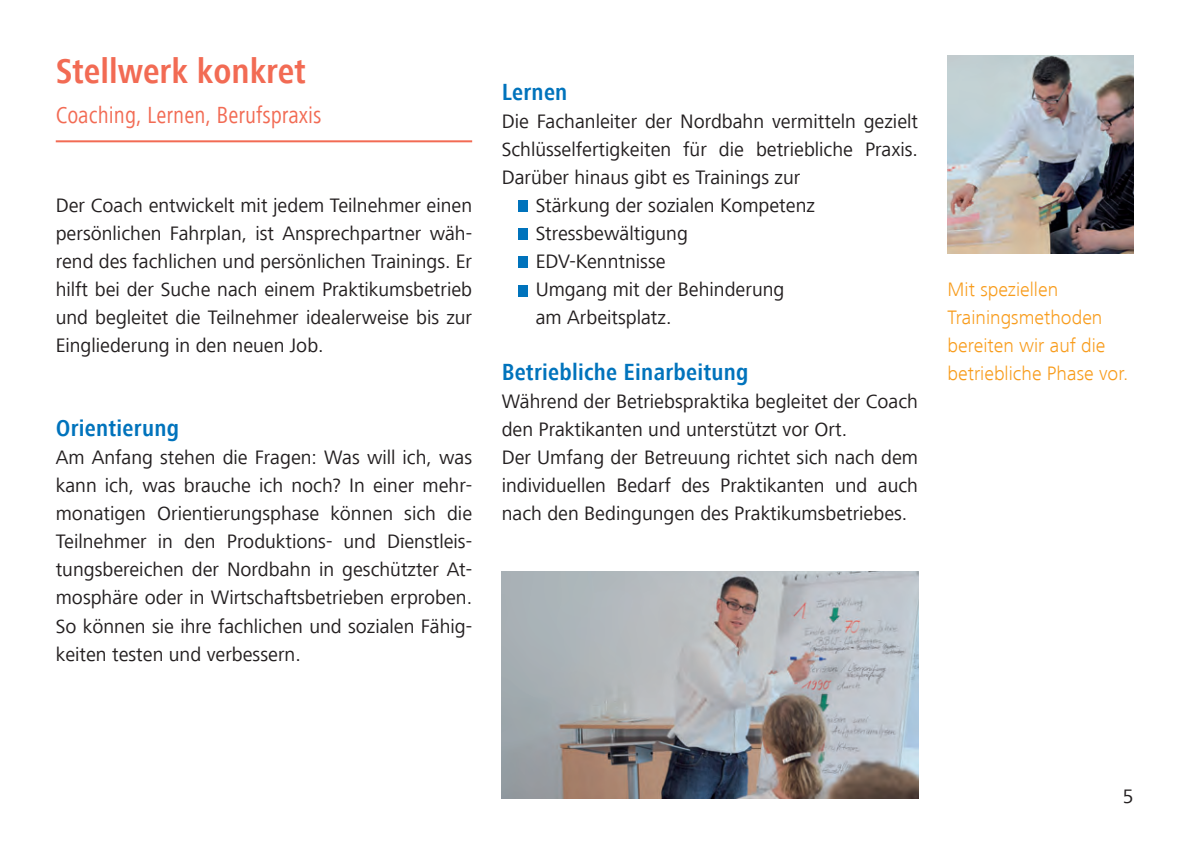
<style>
.page{position:relative;width:1191px;height:841px;background:#fff}
.page>*{position:absolute;margin:0;border:0;box-sizing:border-box;transform-origin:0 0}
.t1{font:700 36px "Frutiger Next LT Regular Cn";color:#f26b54}
.t2{font:700 24px "Frutiger Next LT Regular Cn";letter-spacing:.01em;color:#0073bc}
.t3{font:24px "Frutiger Next LT Regular Cn";color:#f26b54}
.t4{font:20px/28px "Frutiger Next LT Regular";color:#231f20;text-align:justify}
.t5{font:20px/28px "Frutiger Next LT Light";color:#f89c1c}
</style>
<div class="page">
<hr style="left:56px;top:140px;width:416px;height:2px;background:#f26b54">
<div style="left:518px;top:201px;width:9px;height:11px;background:#0073bc"></div>
<div style="left:518px;top:229px;width:9px;height:11px;background:#0073bc"></div>
<div style="left:518px;top:257px;width:9px;height:11px;background:#0073bc"></div>
<div style="left:518px;top:285px;width:9px;height:11px;background:#0073bc"></div>
<img style="left:501px;top:571px;width:416px;height:227px">
<img style="left:947px;top:55px;width:186px;height:199px">
<h1 class="t1" style="left:56px;top:51px;width:252px">Stellwerk konkret</h1>
<p class="t3" style="left:56px;top:102px;width:267px">Coaching, Lernen, Berufspraxis</p>
<p class="t4" style="left:56px;top:191px;width:418px">Der Coach entwickelt mit jedem Teilnehmer einen persönlichen Fahrplan, ist Ansprechpartner wäh&shy;rend des fachlichen und persönlichen Trainings. Er hilft bei der Suche nach einem Praktikumsbetrieb und begleitet die Teilnehmer idealerweise bis zur Eingliederung in den neuen Job.</p>
<p class="t2" style="left:56px;top:415px;width:125px">Orientierung</p>
<p class="t4" style="left:56px;top:443px;width:418px">Am Anfang stehen die Fragen: Was will ich, was kann ich, was brauche ich noch? In einer mehr&shy;monatigen Orientierungsphase können sich die Teilnehmer in den Produktions- und Dienstleis&shy;tungsbereichen der Nordbahn in geschützter At&shy;mosphäre oder in Wirtschaftsbetrieben erproben.<br>So können sie ihre fachlichen und sozialen Fähig&shy;keiten testen und verbessern.</p>
<p class="t2" style="left:501px;top:79px;width:67px">Lernen</p>
<p class="t4" style="left:501px;top:107px;width:418px">Die Fachanleiter der Nordbahn vermitteln gezielt</p>
<p class="t4" style="left:501px;top:135px;width:418px">Schlüsselfertigkeiten für die betriebliche Praxis.</p>
<p class="t4" style="left:501px;top:163px;width:300px">Darüber hinaus gibt es Trainings zur</p>
<p class="t4" style="left:535px;top:191px;width:281px">Stärkung der sozialen Kompetenz</p>
<p class="t4" style="left:535px;top:219px;width:154px">Stressbewältigung</p>
<p class="t4" style="left:535px;top:247px;width:131px">EDV-Kenntnisse</p>
<p class="t4" style="left:535px;top:275px;width:250px">Umgang mit der Behinderung</p>
<p class="t4" style="left:535px;top:303px;width:137px">am Arbeitsplatz.</p>
<p class="t2" style="left:501px;top:359px;width:248px">Betriebliche Einarbeitung</p>
<p class="t4" style="left:501px;top:387px;width:418px;text-align:left">Während der Betriebspraktika begleitet der Coach den Praktikanten und unterstützt vor Ort.<br>Der Umfang der Betreuung richtet sich nach dem individuellen Bedarf des Praktikanten und auch nach den Bedingungen des Praktikumsbetriebes.</p>
<p class="t5" style="left:947px;top:275px;width:182px">Mit speziellen<br>Trainingsmethoden bereiten wir auf die betriebliche Phase vor.</p>
<p class="t4" style="left:1122px;top:781px;width:12px">5</p>
</div>
